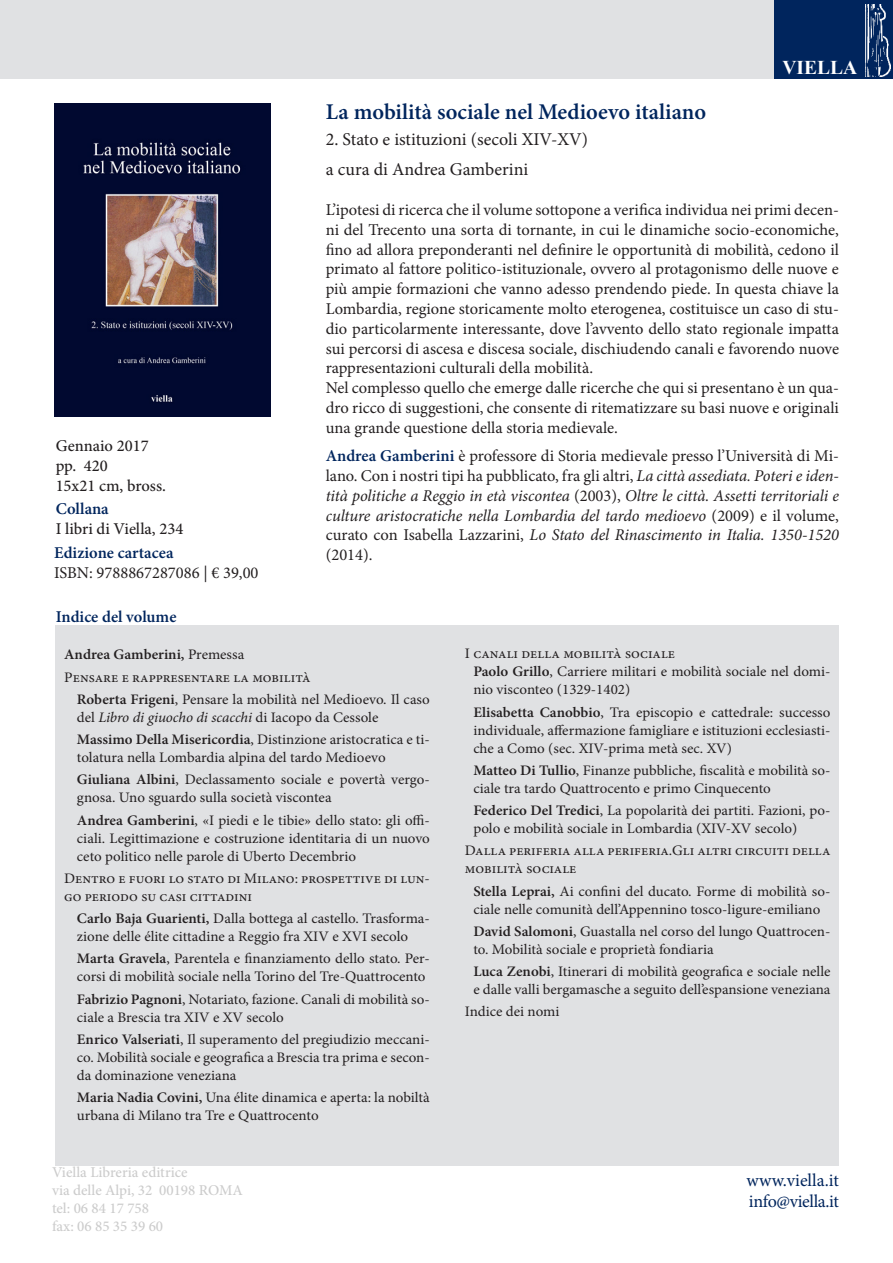
<style>
.page{position:relative;width:893px;height:1263px;background:#fff}
.page>*{position:absolute;margin:0;border:0;box-sizing:border-box;transform-origin:0 0}
.titolo{font:600 22.5px "Minion Pro";color:#00255d}
.Piatto_Viella{font:700 19.5px "Times New Roman";color:#fff}
.sottotitolo{font:18px "Minion Pro";color:#231f20}
.web{font:18px "Minion Pro";color:#00255d}
.sinossi{font:18px "Minion Pro";color:#231f20}
.sinossi-2{font:16.5px/19.8px "Minion Pro";letter-spacing:-.005em;color:#231f20;text-align:justify}
.sinossi-3{font:italic 16.5px/19.8px "Minion Pro";letter-spacing:-.005em;color:#231f20;text-align:justify}
.colonna_sinistra{font:500 16.5px "Minion Pro";color:#231f20}
.colonna_sinistra-2{font:16.5px "Minion Pro";color:#231f20}
.collana{font:600 16.5px "Minion Pro";color:#00255d}
.colonna_sinistra-3{font:600 16.5px "Minion Pro";color:#00255d}
.isbn{font:500 15px "Minion Pro";color:#ccc}
.indice{font:14.55px/18px "Minion Pro";color:#231f20}
.indice-2{font:14.55px/18px "Minion Pro";letter-spacing:-.02em;color:#231f20}
.indice-3{font:600 14.55px "Minion Pro";color:#231f20}
.s1{font-weight:600;font-style:normal;color:#00255d}
.s2{font-style:normal}
.s3{font-weight:400}
.s4{font-weight:600}
.s5{font-style:italic}
</style>
<div class="page">
<img style="left:54px;top:103px;width:216px;height:313px">
<div style="left:774px;top:0;width:119px;height:79px;background:#00255d"></div>
<img style="left:865px;top:4px;width:25px;height:73px">
<div style="left:56px;top:625px;width:783px;height:540px;background:#e0e1e3"></div>
<div style="left:0;top:0;width:774px;height:79px;background:#e0e1e3"></div>
<p class="colonna_sinistra" style="left:56px;top:435px;width:94px">Gennaio 2017</p>
<p class="colonna_sinistra" style="left:56px;top:455px;width:53px">pp. 420</p>
<p class="colonna_sinistra" style="left:56px;top:475px;width:112px">15x21 cm, bross.</p>
<p class="collana" style="left:56px;top:497px;width:55px">Collana</p>
<p class="colonna_sinistra" style="left:56px;top:517px;width:129px">I libri di Viella, 234</p>
<p class="Piatto_Viella" style="left:782px;top:54px;width:76px">VIELLA</p>
<p class="titolo" style="left:326px;top:97px;width:382px">La mobilità sociale nel Medioevo italiano</p>
<p class="sottotitolo" style="left:326px;top:128px;width:264px">2. Stato e istituzioni (secoli XIV-XV)</p>
<p class="sinossi" style="left:326px;top:158px;width:204px">a cura di Andrea Gamberini</p>
<p class="sinossi-2" style="left:326px;top:200px;width:515px">L’ipotesi di ricerca che il volume sottopone a verifica individua nei primi decen&shy;ni del Trecento una sorta di tornante, in cui le dinamiche socio-economiche, fino ad allora preponderanti nel definire le opportunità di mobilità, cedono il primato al fattore politico-istituzionale, ovvero al protagonismo delle nuove e più ampie formazioni che vanno adesso prendendo piede. In questa chiave la Lombardia, regione storicamente molto eterogenea, costituisce un caso di stu&shy;dio particolarmente interessante, dove l’avvento dello stato regionale impatta sui percorsi di ascesa e discesa sociale, dischiudendo canali e favorendo nuove rappresentazioni culturali della mobilità.</p>
<p class="sinossi-2" style="left:326px;top:378px;width:515px">Nel complesso quello che emerge dalle ricerche che qui si presentano è un qua&shy;dro ricco di suggestioni, che consente di ritematizzare su basi nuove e originali una grande questione della storia medievale.</p>
<p class="sinossi-3" style="left:326px;top:446px;width:515px"><span class="s1">Andrea Gamberini</span> <span class="s2">è professore di Storia medievale presso l’Università di Mi&shy;lano. Con i nostri tipi ha pubblicato, fra gli altri,</span> La città assediata. Poteri e iden&shy;tità politiche a Reggio in età viscontea <span class="s2">(2003),</span> Oltre le città. Assetti territoriali e culture aristocratiche nella Lombardia del tardo medioevo <span class="s2">(2009) e il volume, curato con Isabella Lazzarini,</span> Lo Stato del Rinascimento in Italia. 1350-1520</p>
<p class="collana" style="left:54px;top:542px;width:121px">Edizione cartacea</p>
<p class="sinossi-2" style="left:326px;top:545px;width:48px">(2014).</p>
<p class="colonna_sinistra-2" style="left:54px;top:562px;width:206px">ISBN: 9788867287086 | € 39,00</p>
<p class="colonna_sinistra-3" style="left:56px;top:605px;width:122px">Indice del volume</p>
<p class="indice-3" style="left:64px;top:645px;width:182px">Andrea Gamberini, <span class="s3">Premessa</span></p>
<p class="indice" style="left:64px;top:668px;width:248px">Pensare e rappresentare la mobilità</p>
<p class="indice" style="left:77px;top:690px;width:354px"><span class="s4">Roberta Frigeni</span>, Pensare la mobilità nel Medioevo. Il caso del <span class="s5">Libro di giuocho di scacchi</span> di Iacopo da Cessole</p>
<p class="indice" style="left:77px;top:730px;width:354px"><span class="s4">Massimo Della Misericordia</span>, Distinzione aristocratica e ti&shy;tolatura nella Lombardia alpina del tardo Medioevo</p>
<p class="indice" style="left:77px;top:771px;width:354px"><span class="s4">Giuliana Albini</span>, Declassamento sociale e povertà vergo&shy;gnosa. Uno sguardo sulla società viscontea</p>
<p class="indice" style="left:77px;top:811px;width:354px;text-align:justify"><span class="s4">Andrea Gamberini</span>, «I piedi e le tibie» dello stato: gli offi&shy;ciali. Legittimazione e costruzione identitaria di un nuovo ceto politico nelle parole di Uberto Decembrio</p>
<p class="indice" style="left:64px;top:869px;width:367px">Dentro e fuori lo stato di Milano: prospettive di lun&shy;go periodo su casi cittadini</p>
<p class="indice" style="left:77px;top:909px;width:354px"><span class="s4">Carlo Baja Guarienti,</span> Dalla bottega al castello. Trasforma&shy;zione delle élite cittadine a Reggio fra XIV e XVI secolo</p>
<p class="indice-2" style="left:77px;top:950px;width:354px"><span class="s4">Marta Gravela</span>, Parentela e finanziamento dello stato. Per&shy;corsi di mobilità sociale nella Torino del Tre-Quattrocento</p>
<p class="indice" style="left:77px;top:990px;width:354px"><span class="s4">Fabrizio Pagnoni</span>, Notariato, fazione. Canali di mobilità so&shy;ciale a Brescia tra XIV e XV secolo</p>
<p class="indice" style="left:77px;top:1030px;width:354px;text-align:justify"><span class="s4">Enrico Valseriati</span>, Il superamento del pregiudizio meccani&shy;co. Mobilità sociale e geografica a Brescia tra prima e secon&shy;da dominazione veneziana</p>
<p class="indice" style="left:77px;top:1088px;width:354px"><span class="s4">Maria Nadia Covini,</span> Una élite dinamica e aperta: la nobiltà urbana di Milano tra Tre e Quattrocento</p>
<p class="isbn" style="left:52px;top:1162px;width:137px">Viella Libreria editrice</p>
<p class="isbn" style="left:52px;top:1180px;width:192px">via delle Alpi, 32 00198 ROMA</p>
<p class="isbn" style="left:52px;top:1198px;width:98px">tel: 06 84 17 758</p>
<p class="isbn" style="left:52px;top:1216px;width:113px">fax: 06 85 35 39 60</p>
<p class="indice" style="left:465px;top:645px;width:212px">I canali della mobilità sociale</p>
<p class="indice" style="left:473px;top:663px;width:359px"><span class="s4">Paolo Grillo</span>, Carriere militari e mobilità sociale nel domi&shy;nio visconteo (1329-1402)</p>
<p class="indice" style="left:473px;top:703px;width:359px;text-align:justify"><span class="s4">Elisabetta Canobbio</span>, Tra episcopio e cattedrale: successo individuale, affermazione famigliare e istituzioni ecclesiasti&shy;che a Como (sec. XIV-prima metà sec. XV)</p>
<p class="indice" style="left:473px;top:761px;width:359px"><span class="s4">Matteo Di Tullio</span>, Finanze pubbliche, fiscalità e mobilità so&shy;ciale tra tardo Quattrocento e primo Cinquecento</p>
<p class="indice" style="left:473px;top:801px;width:359px"><span class="s4">Federico Del Tredici</span>, La popolarità dei partiti. Fazioni, po&shy;polo e mobilità sociale in Lombardia (XIV-XV secolo)</p>
<p class="indice" style="left:465px;top:842px;width:367px">Dalla periferia alla periferia.Gli altri circuiti della mobilità sociale</p>
<p class="indice" style="left:473px;top:882px;width:359px"><span class="s4">Stella Leprai,</span> Ai confini del ducato. Forme di mobilità so&shy;ciale nelle comunità dell’Appennino tosco-ligure-emiliano</p>
<p class="indice" style="left:473px;top:922px;width:359px"><span class="s4">David Salomoni</span>, Guastalla nel corso del lungo Quattrocen&shy;to. Mobilità sociale e proprietà fondiaria</p>
<p class="indice" style="left:473px;top:962px;width:359px"><span class="s4">Luca Zenobi</span>, Itinerari di mobilità geografica e sociale nelle e dalle valli bergamasche a seguito dell’espansione veneziana</p>
<p class="indice" style="left:465px;top:1003px;width:96px">Indice dei nomi</p>
<p class="web" style="left:747px;top:1168px;width:94px">www.viella.it</p>
<p class="web" style="left:749px;top:1189px;width:92px">info@viella.it</p>
</div>
